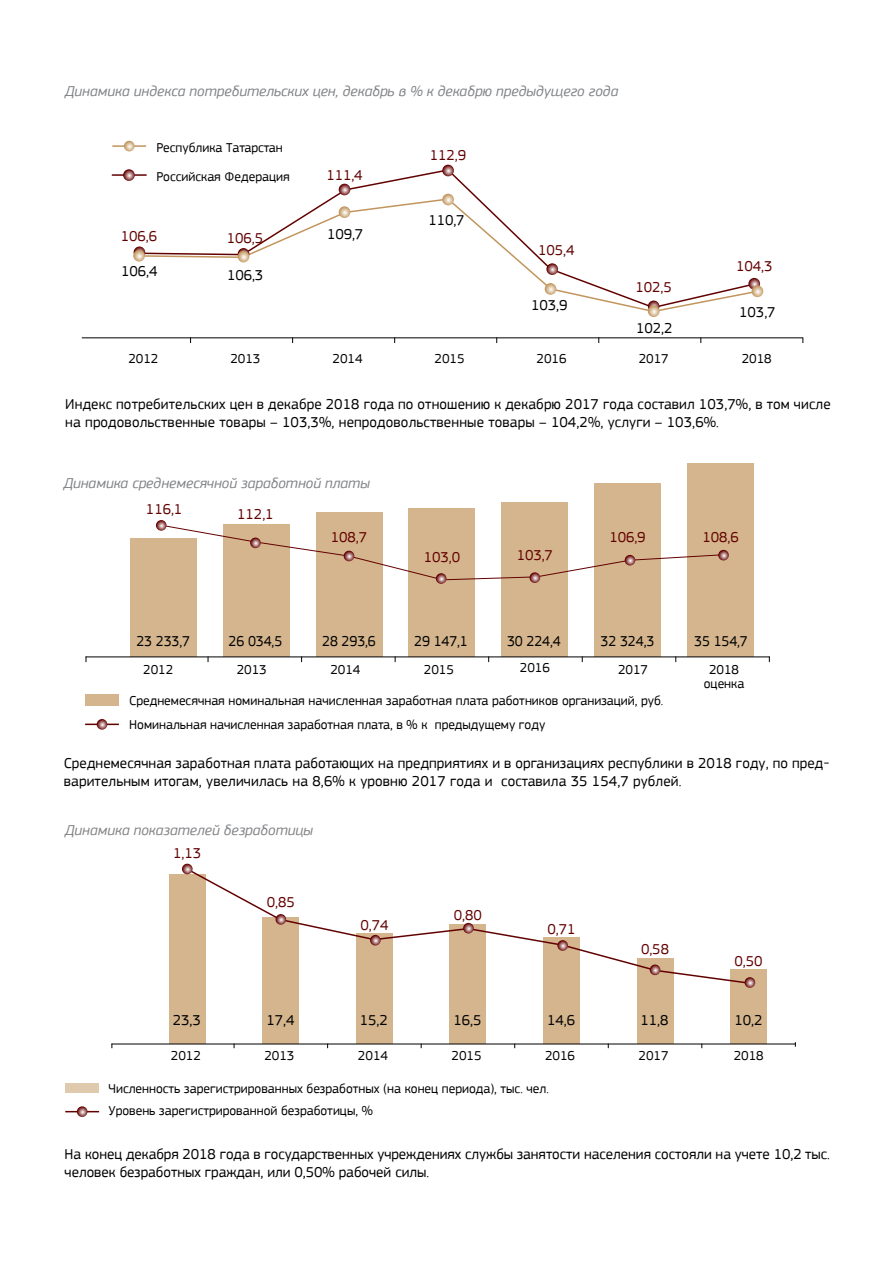
<style>
.page{position:relative;width:893px;height:1263px;background:#fff}
.page>*{position:absolute;margin:0;border:0;box-sizing:border-box;transform-origin:0 0}
.t1{font:15px/18px "PF Square Sans Pro";letter-spacing:.01em;color:#000}
.t2{font:italic 15px "PF Square Sans Pro";color:#808285}
.t3{font:15px "PF Square Sans Pro";color:#620000}
.t4{font:15px "PF Square Sans Pro";letter-spacing:.01em;color:#000;scale:.95 1}
.t5{font:13.5px/22px "PF Square Sans Pro";color:#000}
</style>
<div class="page">
<hr style="left:65px;top:1111px;width:34px;height:1px;background:#620000">
<svg style="left:77px;top:1106px;width:10px;height:11px"></svg>
<div style="left:65px;top:1083px;width:34px;height:10px;background:#e0caae"></div>
<div style="left:85px;top:694px;width:34px;height:12px;background:#d4b58d"></div>
<hr style="left:85px;top:724px;width:34px;height:1px;background:#620000">
<svg style="left:97px;top:719px;width:10px;height:11px"></svg>
<svg style="left:145px;top:170px;width:613px;height:139px"></svg>
<hr style="left:82px;top:337px;width:721px;height:1px;background:#000">
<svg style="left:339px;top:184px;width:11px;height:11px"></svg>
<svg style="left:442px;top:165px;width:12px;height:11px"></svg>
<svg style="left:546px;top:263px;width:12px;height:12px"></svg>
<hr style="left:112px;top:145px;width:34px;height:2px;background:#c1955d">
<svg style="left:124px;top:141px;width:11px;height:10px"></svg>
<hr style="left:112px;top:174px;width:34px;height:2px;background:#620000">
<svg style="left:133px;top:246px;width:12px;height:16px"></svg>
<svg style="left:238px;top:248px;width:11px;height:14px"></svg>
<svg style="left:339px;top:206px;width:11px;height:12px"></svg>
<svg style="left:442px;top:194px;width:12px;height:11px"></svg>
<svg style="left:545px;top:283px;width:11px;height:12px"></svg>
<svg style="left:648px;top:300px;width:11px;height:17px"></svg>
<svg style="left:748px;top:278px;width:15px;height:19px"></svg>
<div style="left:130px;top:538px;width:67px;height:119px;background:#d4b58d"></div>
<div style="left:223px;top:524px;width:67px;height:133px;background:#d4b58d"></div>
<div style="left:316px;top:513px;width:67px;height:144px;background:#d4b58d"></div>
<div style="left:408px;top:508px;width:67px;height:149px;background:#d4b58d"></div>
<div style="left:501px;top:503px;width:67px;height:154px;background:#d4b58d"></div>
<div style="left:594px;top:483px;width:67px;height:174px;background:#d4b58d"></div>
<div style="left:687px;top:463px;width:66px;height:194px;background:#d4b58d"></div>
<hr style="left:86px;top:656px;width:684px;height:1px;background:#000">
<svg style="left:156px;top:520px;width:573px;height:64px"></svg>
<div style="left:169px;top:875px;width:36px;height:169px;background:#d4b58d"></div>
<div style="left:263px;top:917px;width:36px;height:127px;background:#d4b58d"></div>
<div style="left:356px;top:933px;width:36px;height:111px;background:#d4b58d"></div>
<div style="left:450px;top:924px;width:36px;height:120px;background:#d4b58d"></div>
<div style="left:543px;top:938px;width:37px;height:106px;background:#d4b58d"></div>
<div style="left:637px;top:958px;width:36px;height:86px;background:#d4b58d"></div>
<div style="left:730px;top:970px;width:37px;height:74px;background:#d4b58d"></div>
<hr style="left:111px;top:1043px;width:685px;height:1px;background:#000">
<svg style="left:184px;top:871px;width:568px;height:114px"></svg>
<svg style="left:182px;top:864px;width:11px;height:10px"></svg>
<svg style="left:276px;top:914px;width:10px;height:11px"></svg>
<svg style="left:370px;top:935px;width:11px;height:10px"></svg>
<svg style="left:463px;top:923px;width:11px;height:10px"></svg>
<svg style="left:557px;top:940px;width:11px;height:11px"></svg>
<svg style="left:650px;top:964px;width:10px;height:11px"></svg>
<svg style="left:745px;top:977px;width:10px;height:11px"></svg>
<svg style="left:123px;top:169px;width:12px;height:12px"></svg>
<p class="t2" style="left:65px;top:83px;width:555px">Динамика индекса потребительских цен, декабрь в % к декабрю предыдущего года</p>
<p class="t5" style="left:156px;top:133px;width:135px;line-height:29px">Республика Татарстан<br>Российская Федерация</p>
<p class="t3" style="left:121px;top:227px;width:38px">106,6</p>
<p class="t3" style="left:227px;top:230px;width:38px">106,5</p>
<p class="t1" style="left:121px;top:262px;width:38px">106,4</p>
<p class="t1" style="left:227px;top:266px;width:38px">106,3</p>
<p class="t3" style="left:326px;top:166px;width:38px">111,4</p>
<p class="t1" style="left:327px;top:225px;width:38px">109,7</p>
<p class="t3" style="left:430px;top:146px;width:38px">112,9</p>
<p class="t1" style="left:428px;top:211px;width:38px">110,7</p>
<p class="t3" style="left:538px;top:241px;width:38px">105,4</p>
<p class="t1" style="left:531px;top:296px;width:38px">103,9</p>
<p class="t3" style="left:635px;top:279px;width:38px">102,5</p>
<p class="t1" style="left:636px;top:319px;width:38px">102,2</p>
<p class="t3" style="left:736px;top:257px;width:38px">104,3</p>
<p class="t1" style="left:739px;top:303px;width:38px">103,7</p>
<p class="t5" style="left:128px;top:347px;width:32px">2012</p>
<p class="t5" style="left:230px;top:347px;width:32px">2013</p>
<p class="t5" style="left:332px;top:347px;width:32px">2014</p>
<p class="t5" style="left:435px;top:347px;width:32px">2015</p>
<p class="t5" style="left:537px;top:347px;width:32px">2016</p>
<p class="t5" style="left:639px;top:347px;width:32px">2017</p>
<p class="t5" style="left:742px;top:347px;width:32px">2018</p>
<p class="t1" style="left:65px;top:396px;width:767px">Индекс потребительских цен в декабре 2018 года по отношению к декабрю 2017 года составил 103,7%, в том числе на продовольственные товары – 103,3%, непродовольственные товары – 104,2%, услуги – 103,6%.</p>
<p class="t2" style="left:64px;top:474px;width:308px">Динамика среднемесячной заработной платы</p>
<p class="t3" style="left:146px;top:500px;width:38px">116,1</p>
<p class="t3" style="left:237px;top:505px;width:38px">112,1</p>
<p class="t3" style="left:331px;top:528px;width:38px">108,7</p>
<p class="t3" style="left:424px;top:548px;width:38px">103,0</p>
<p class="t3" style="left:517px;top:546px;width:38px">103,7</p>
<p class="t3" style="left:609px;top:528px;width:38px">106,9</p>
<p class="t3" style="left:702px;top:528px;width:38px">108,6</p>
<p class="t4" style="left:136px;top:632px;width:58px">23 233,7</p>
<p class="t4" style="left:229px;top:632px;width:58px">26 034,5</p>
<p class="t4" style="left:322px;top:632px;width:58px">28 293,6</p>
<p class="t4" style="left:414px;top:632px;width:58px">29 147,1</p>
<p class="t4" style="left:507px;top:632px;width:58px">30 224,4</p>
<p class="t4" style="left:601px;top:632px;width:58px">32 324,3</p>
<p class="t4" style="left:694px;top:632px;width:58px">35 154,7</p>
<p class="t5" style="left:143px;top:659px;width:32px">2012</p>
<p class="t5" style="left:237px;top:659px;width:32px">2013</p>
<p class="t5" style="left:330px;top:659px;width:32px">2014</p>
<p class="t5" style="left:424px;top:659px;width:32px">2015</p>
<p class="t5" style="left:520px;top:657px;width:32px">2016</p>
<p class="t5" style="left:618px;top:659px;width:32px">2017</p>
<p class="t5" style="left:704px;top:663px;width:42px;line-height:13.2px;text-align:center">2018 оценка</p>
<p class="t5" style="left:129px;top:688px;width:536px;line-height:24.8px">Среднемесячная номинальная начисленная заработная плата работников организаций, руб.<br>Номинальная начисленная заработная плата, в % к предыдущему году</p>
<p class="t1" style="left:64px;top:754px;width:767px">Среднемесячная заработная плата работающих на предприятиях и в организациях республики в 2018 году, по пред&shy;варительным итогам, увеличилась на 8,6% к уровню 2017 года и составила 35 154,7 рублей.</p>
<p class="t2" style="left:65px;top:821px;width:249px">Динамика показателей безработицы</p>
<p class="t3" style="left:173px;top:844px;width:29px">1,13</p>
<p class="t3" style="left:267px;top:893px;width:29px">0,85</p>
<p class="t3" style="left:360px;top:916px;width:29px">0,74</p>
<p class="t3" style="left:454px;top:906px;width:29px">0,80</p>
<p class="t3" style="left:547px;top:920px;width:29px">0,71</p>
<p class="t3" style="left:641px;top:941px;width:29px">0,58</p>
<p class="t3" style="left:735px;top:952px;width:29px">0,50</p>
<p class="t1" style="left:173px;top:1011px;width:29px">23,3</p>
<p class="t1" style="left:266px;top:1011px;width:29px">17,4</p>
<p class="t1" style="left:360px;top:1011px;width:29px">15,2</p>
<p class="t1" style="left:453px;top:1011px;width:29px">16,5</p>
<p class="t1" style="left:547px;top:1011px;width:29px">14,6</p>
<p class="t1" style="left:641px;top:1011px;width:29px">11,8</p>
<p class="t1" style="left:735px;top:1011px;width:29px">10,2</p>
<p class="t5" style="left:171px;top:1045px;width:32px">2012</p>
<p class="t5" style="left:264px;top:1045px;width:32px">2013</p>
<p class="t5" style="left:358px;top:1045px;width:32px">2014</p>
<p class="t5" style="left:452px;top:1045px;width:32px">2015</p>
<p class="t5" style="left:545px;top:1045px;width:32px">2016</p>
<p class="t5" style="left:639px;top:1045px;width:32px">2017</p>
<p class="t5" style="left:734px;top:1045px;width:32px">2018</p>
<p class="t5" style="left:108px;top:1078px;width:442px">Численность зарегистрированных безработных (на конец периода), тыс. чел.<br>Уровень зарегистрированной безработицы, %</p>
<p class="t1" style="left:65px;top:1145px;width:767px">На конец декабря 2018 года в государственных учреждениях службы занятости населения состояли на учете 10,2 тыс. человек безработных граждан, или 0,50% рабочей силы.</p>
</div>
